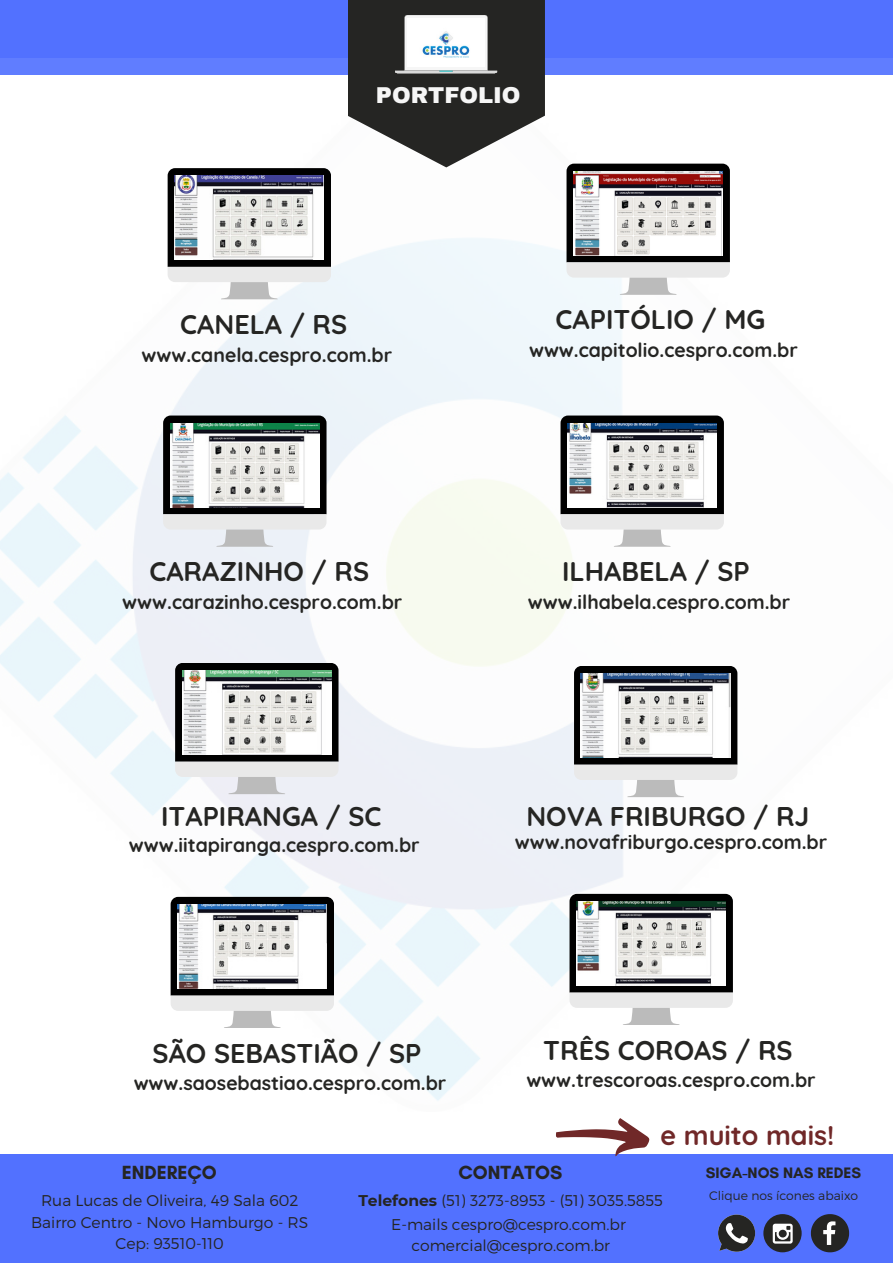
<style>
.page{position:relative;width:893px;height:1264px;background:#fff}
.page>*{position:absolute;margin:0;border:0;box-sizing:border-box;transform-origin:0 0}
.t1{font:700 27px "Quicksand";color:#252523}
.t2{font:700 27px "Quicksand";color:#702828}
.t3{font:900 22.5px "Archivo";color:#f6f6f6}
.t4{font:700 19.5px "Quicksand";color:#252523}
.t5{font:700 19.35px "Glacial Indifference";color:#252523}
.t6{font:300 15.6px "Montserrat";color:#252523}
.t7{font:700 15.45px "Glacial Indifference";color:#252523}
.t8{font:300 12.3px "Montserrat";color:#252523}
.s1{font-weight:700}
</style>
<div class="page">
<div style="left:0;top:0;width:892px;height:74px;background:#5271ff"></div>
<img style="left:0;top:58px;width:892px;height:1043px">
<svg style="left:347px;top:0;width:198px;height:167px;fill:#252523"></svg>
<svg style="left:395px;top:15px;width:102px;height:59px;background:#858685"></svg>
<img style="left:407px;top:18px;width:78px;height:49px">
<div style="left:0;top:1154px;width:892px;height:108px;background:#5271ff"></div>
<svg style="left:168px;top:168px;width:163px;height:131px"></svg>
<img style="left:174px;top:176px;width:150px;height:84px">
<svg style="left:566px;top:164px;width:163px;height:131px"></svg>
<img style="left:573px;top:171px;width:149px;height:84px">
<svg style="left:163px;top:415px;width:163px;height:131px;background:#8c8c8e"></svg>
<img style="left:170px;top:423px;width:149px;height:84px">
<svg style="left:560px;top:415px;width:163px;height:131px"></svg>
<img style="left:567px;top:423px;width:149px;height:84px">
<svg style="left:175px;top:663px;width:163px;height:131px;background:#929394"></svg>
<img style="left:182px;top:670px;width:149px;height:84px">
<svg style="left:574px;top:666px;width:163px;height:131px"></svg>
<img style="left:581px;top:673px;width:149px;height:84px">
<svg style="left:171px;top:896px;width:163px;height:132px"></svg>
<img style="left:177px;top:904px;width:150px;height:84px">
<svg style="left:569px;top:893px;width:163px;height:132px"></svg>
<img style="left:576px;top:901px;width:149px;height:84px">
<svg style="left:556px;top:1118px;width:93px;height:38px"></svg>
<div style="left:763px;top:1214px;width:38px;height:38px;background:#252523;border-radius:50%"></div>
<svg style="left:772px;top:1223px;width:20px;height:20px"></svg>
<svg style="left:810px;top:1214px;width:39px;height:38px"></svg>
<svg style="left:718px;top:1214px;width:37px;height:37px"></svg>
<p class="t3" style="left:376px;top:84px;width:146px">PORTFOLIO</p>
<p class="t1" style="left:180px;top:307px;width:168px">CANELA / RS</p>
<p class="t4" style="left:141px;top:342px;width:252px">www.canela.cespro.com.br</p>
<p class="t1" style="left:149px;top:554px;width:221px">CARAZINHO / RS</p>
<p class="t4" style="left:122px;top:589px;width:281px">www.carazinho.cespro.com.br</p>
<p class="t1" style="left:555px;top:302px;width:211px">CAPITÓLIO / MG</p>
<p class="t4" style="left:529px;top:337px;width:270px">www.capitolio.cespro.com.br</p>
<p class="t1" style="left:562px;top:554px;width:189px">ILHABELA / SP</p>
<p class="t4" style="left:527px;top:589px;width:264px">www.ilhabela.cespro.com.br</p>
<p class="t1" style="left:161px;top:798px;width:222px">ITAPIRANGA / SC</p>
<p class="t4" style="left:129px;top:832px;width:292px">www.iitapiranga.cespro.com.br</p>
<p class="t1" style="left:526px;top:798px;width:284px">NOVA FRIBURGO / RJ</p>
<p class="t4" style="left:514px;top:829px;width:314px">www.novafriburgo.cespro.com.br</p>
<p class="t1" style="left:543px;top:1032px;width:251px">TRÊS COROAS / RS</p>
<p class="t4" style="left:526px;top:1067px;width:291px">www.trescoroas.cespro.com.br</p>
<p class="t2" style="left:660px;top:1117px;width:175px">e muito mais!</p>
<p class="t7" style="left:705px;top:1162px;width:157px">SIGA-NOS NAS REDES</p>
<p class="t8" style="left:709px;top:1187px;width:151px">Clique nos ícones abaixo</p>
<p class="t1" style="left:153px;top:1035px;width:270px">SÃO SEBASTIÃO / SP</p>
<p class="t4" style="left:134px;top:1070px;width:314px">www.saosebastiao.cespro.com.br</p>
<p class="t5" style="left:122px;top:1160px;width:96px">ENDEREÇO</p>
<p class="t6" style="left:41px;top:1190px;width:259px">Rua Lucas de Oliveira, 49 Sala 602</p>
<p class="t6" style="left:31px;top:1211px;width:278px">Bairro Centro - Novo Hamburgo - RS</p>
<p class="t6" style="left:115px;top:1233px;width:110px">Cep: 93510-110</p>
<p class="t5" style="left:458px;top:1160px;width:105px">CONTATOS</p>
<p class="t6" style="left:358px;top:1190px;width:306px"><span class="s1">Telefones</span> (51) 3273-8953 - (51) 3035.5855</p>
<p class="t6" style="left:391px;top:1213px;width:236px">E-mails cespro@cespro.com.br</p>
<p class="t6" style="left:411px;top:1235px;width:200px">comercial@cespro.com.br</p>
</div>
